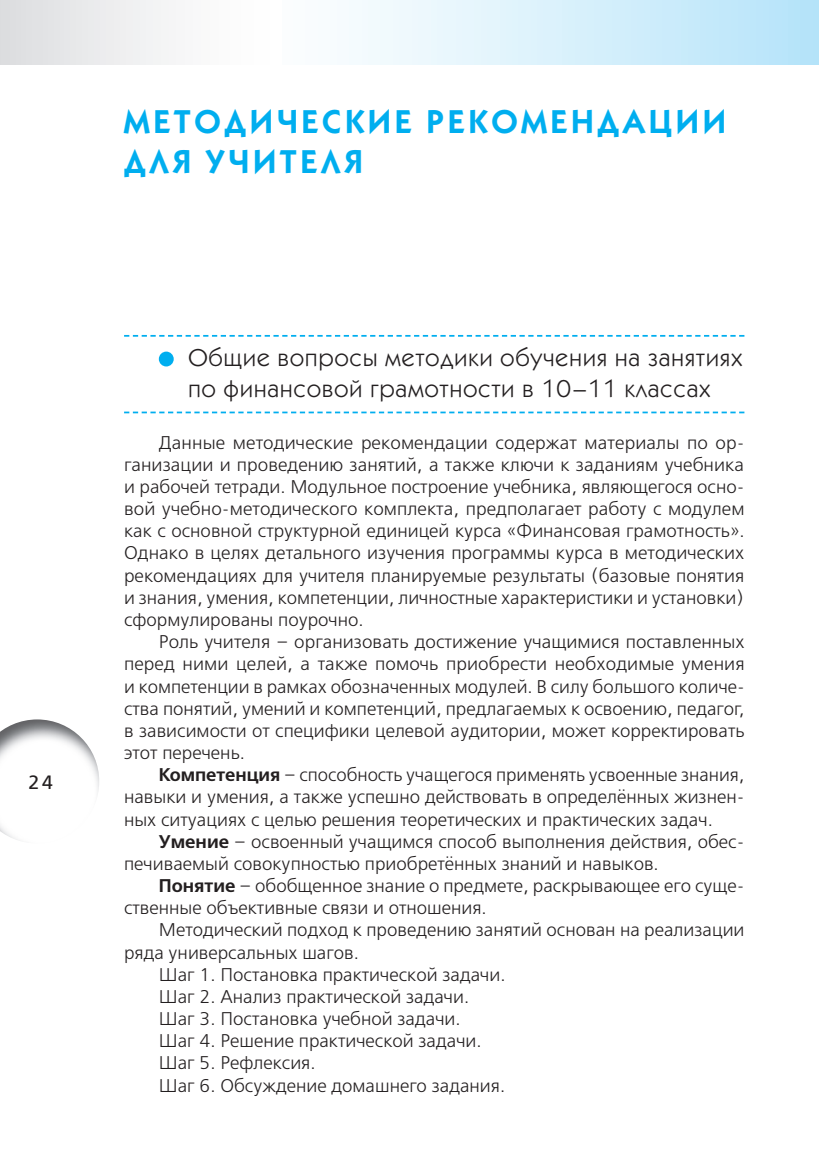
<style>
.page{position:relative;width:819px;height:1166px;background:#fff}
.page>*{position:absolute;margin:0;border:0;box-sizing:border-box;transform-origin:0 0}
.t1{font:33.25px/40.1px "Kabel Demi";letter-spacing:.11em;color:#00aeef}
.t2{font:24.5px/30.3px "Kabel Book ITC";letter-spacing:.05em;color:#231f20}
.t3{font:19.25px "Free Set";color:#231f20}
.t4{font:300 18.38px/22.2px "Free Set";color:#231f20;text-align:justify}
.s1{font-weight:600}
</style>
<div class="page">
<div style="left:281px;top:0;width:538px;height:64px;background:linear-gradient(to right,#fffffe,#b6e4f9)"></div>
<div style="left:0;top:0;width:281px;height:64px;background:linear-gradient(to right,#dddee0,#fff)"></div>
<img style="left:0;top:719px;width:99px;height:121px">
<svg style="left:124px;top:335px;width:620px;height:2px"></svg>
<svg style="left:124px;top:412px;width:620px;height:1px"></svg>
<div style="left:159px;top:352px;width:15px;height:14px;background:#00aeef;border-radius:50%"></div>
<p class="t3" style="left:28px;top:774px;width:26px">24</p>
<h1 class="t1" style="left:124px;top:104px;width:603px">МЕТОДИЧЕСКИЕ РЕКОМЕНДАЦИИ<br>ДЛЯ УЧИТЕЛЯ</h1>
<h2 class="t2" style="left:188px;top:344px;width:555px">Общие вопросы методики обучения на занятиях по финансовой грамотности в 10–11 классах</h2>
<p class="t4" style="left:124px;top:432px;width:622px;text-indent:35px">Данные методические рекомендации содержат материалы по ор&shy;ганизации и проведению занятий, а также ключи к заданиям учебника и рабочей тетради. Модульное построение учебника, являющегося осно&shy;вой учебно-методического комплекта, предполагает работу с модулем как с основной структурной единицей курса «Финансовая грамотность».<br>Однако в целях детального изучения программы курса в методических рекомендациях для учителя планируемые результаты (базовые понятия и знания, умения, компетенции, личностные характеристики и установки) сформулированы поурочно.</p>
<p class="t4" style="left:124px;top:632px;width:622px;text-indent:35px">Роль учителя – организовать достижение учащимися поставленных перед ними целей, а также помочь приобрести необходимые умения и компетенции в рамках обозначенных модулей. В силу большого количе&shy;ства понятий, умений и компетенций, предлагаемых к освоению, педагог, в зависимости от специфики целевой аудитории, может корректировать этот перечень.</p>
<p class="t4" style="left:124px;top:765px;width:622px;text-indent:35px"><span class="s1">Компетенция</span> – способность учащегося применять усвоенные знания, навыки и умения, а также успешно действовать в определённых жизнен&shy;ных ситуациях с целью решения теоретических и практических задач.</p>
<p class="t4" style="left:124px;top:831px;width:622px;text-indent:35px"><span class="s1">Умение</span> – освоенный учащимся способ выполнения действия, обес&shy;печиваемый совокупностью приобретённых знаний и навыков.</p>
<p class="t4" style="left:124px;top:876px;width:622px;text-indent:35px"><span class="s1">Понятие</span> – обобщенное знание о предмете, раскрывающее его суще&shy;ственные объективные связи и отношения.</p>
<p class="t4" style="left:159px;top:920px;width:587px">Методический подход к проведению занятий основан на реализации</p>
<p class="t4" style="left:124px;top:942px;width:236px">ряда универсальных шагов.</p>
<p class="t4" style="left:159px;top:964px;width:348px">Шаг 1. Постановка практической задачи.</p>
<p class="t4" style="left:159px;top:987px;width:312px">Шаг 2. Анализ практической задачи.</p>
<p class="t4" style="left:159px;top:1009px;width:303px">Шаг 3. Постановка учебной задачи.</p>
<p class="t4" style="left:159px;top:1031px;width:324px">Шаг 4. Решение практической задачи.</p>
<p class="t4" style="left:159px;top:1053px;width:158px">Шаг 5. Рефлексия.</p>
<p class="t4" style="left:159px;top:1075px;width:348px">Шаг 6. Обсуждение домашнего задания.</p>
</div>
